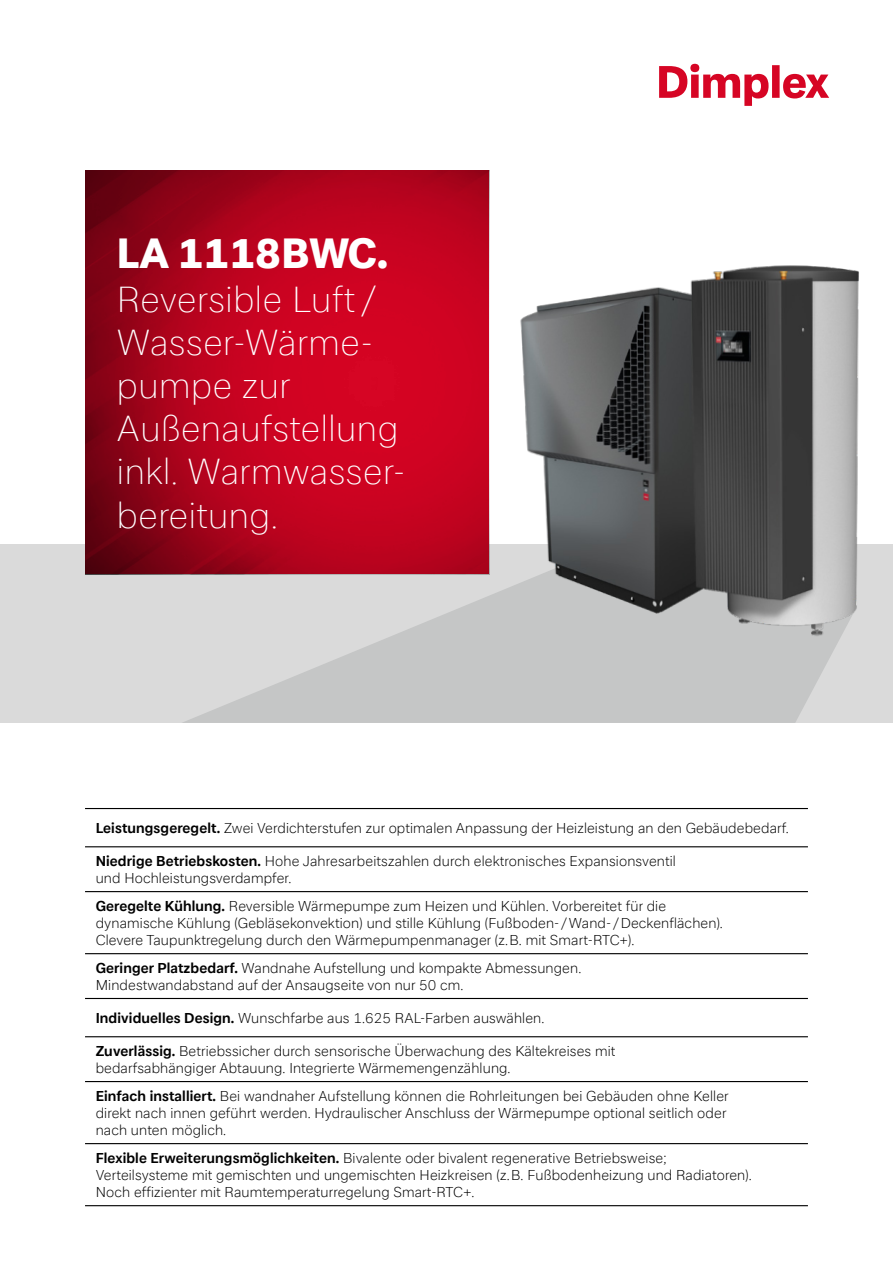
<style>
.page{position:relative;width:893px;height:1263px;background:#fff}
.page>*{position:absolute;margin:0;border:0;box-sizing:border-box;transform-origin:0 0}
.t1{font:800 42px "Glen Dimplex Sans";letter-spacing:.015em;color:#fff}
.t2{font:100 36px/43.2px "Glen Dimplex Sans";letter-spacing:.015em;color:#fff}
.GD-Sans_Light_9_5_1{font:300 14.25px/17.2px "Glen Dimplex Sans";letter-spacing:.01em;color:#000}
.s1{font-weight:700}
</style>
<div class="page">
<hr style="left:85px;top:808px;width:723px;height:1px;background:#000">
<hr style="left:85px;top:846px;width:723px;height:1px;background:#000">
<hr style="left:85px;top:891px;width:723px;height:1px;background:#000">
<hr style="left:85px;top:953px;width:723px;height:1px;background:#000">
<hr style="left:85px;top:998px;width:723px;height:1px;background:#000">
<hr style="left:85px;top:1036px;width:723px;height:1px;background:#000">
<hr style="left:85px;top:1081px;width:723px;height:1px;background:#000">
<hr style="left:85px;top:1143px;width:723px;height:1px;background:#000">
<hr style="left:85px;top:1205px;width:723px;height:1px;background:#000">
<div style="left:0;top:544px;width:893px;height:179px;background:#dadada"></div>
<svg style="left:181px;top:574px;width:650px;height:149px;fill:#c5c6c6"></svg>
<img style="left:85px;top:170px;width:404px;height:404px">
<img style="left:479px;top:242px;width:380px;height:414px">
<svg style="left:659px;top:64px;width:170px;height:42px"></svg>
<p class="t1" style="left:117px;top:228px;width:273px">LA 1118BWC.</p>
<p class="t2" style="left:117px;top:277px;width:290px">Reversible Luft /<br>Wasser-Wärme&shy;pumpe zur<br>Außenaufstellung inkl. Warmwasser&shy;bereitung.</p>
<p class="GD-Sans_Light_9_5_1" style="left:96px;top:819px;width:695px"><span class="s1">Leistungsgeregelt.</span> Zwei Verdichterstufen zur optimalen Anpassung der Heizleistung an den Gebäudebedarf.</p>
<p class="GD-Sans_Light_9_5_1" style="left:96px;top:852px;width:582px"><span class="s1">Niedrige Betriebskosten.</span> Hohe Jahresarbeitszahlen durch elektronisches Expansionsventil</p>
<p class="GD-Sans_Light_9_5_1" style="left:96px;top:869px;width:197px">und Hochleistungsverdampfer.</p>
<p class="GD-Sans_Light_9_5_1" style="left:96px;top:897px;width:629px"><span class="s1">Geregelte Kühlung.</span> Reversible Wärmepumpe zum Heizen und Kühlen. Vorbereitet für die dynamische Kühlung (Gebläsekonvektion) und stille Kühlung (Fußboden-/Wand-/Deckenflächen).</p>
<p class="GD-Sans_Light_9_5_1" style="left:96px;top:931px;width:540px">Clevere Taupunktregelung durch den Wärmepumpenmanager (z.B. mit Smart-RTC+).</p>
<p class="GD-Sans_Light_9_5_1" style="left:96px;top:959px;width:487px"><span class="s1">Geringer Platzbedarf.</span> Wandnahe Aufstellung und kompakte Abmessungen.</p>
<p class="GD-Sans_Light_9_5_1" style="left:96px;top:976px;width:369px">Mindestwandabstand auf der Ansaugseite von nur 50 cm.</p>
<p class="GD-Sans_Light_9_5_1" style="left:96px;top:1009px;width:450px"><span class="s1">Individuelles Design.</span> Wunschfarbe aus 1.625 RAL-Farben auswählen.</p>
<p class="GD-Sans_Light_9_5_1" style="left:96px;top:1042px;width:521px"><span class="s1">Zuverlässig.</span> Betriebssicher durch sensorische Überwachung des Kältekreises mit bedarfsabhängiger Abtauung. Integrierte Wärmemengenzählung.</p>
<p class="GD-Sans_Light_9_5_1" style="left:96px;top:1087px;width:634px"><span class="s1">Einfach installiert.</span> Bei wandnaher Aufstellung können die Rohrleitungen bei Gebäuden ohne Keller</p>
<p class="GD-Sans_Light_9_5_1" style="left:96px;top:1104px;width:632px">direkt nach innen geführt werden. Hydraulischer Anschluss der Wärmepumpe optional seitlich oder</p>
<p class="GD-Sans_Light_9_5_1" style="left:96px;top:1121px;width:132px">nach unten möglich.</p>
<p class="GD-Sans_Light_9_5_1" style="left:96px;top:1149px;width:658px"><span class="s1">Flexible Erweiterungsmöglichkeiten.</span> Bivalente oder bivalent regenerative Betriebsweise;<br>Verteilsysteme mit gemischten und ungemischten Heizkreisen (z.B. Fußbodenheizung und Radiatoren).</p>
<p class="GD-Sans_Light_9_5_1" style="left:96px;top:1183px;width:380px">Noch effizienter mit Raumtemperaturregelung Smart-RTC+.</p>
</div>
